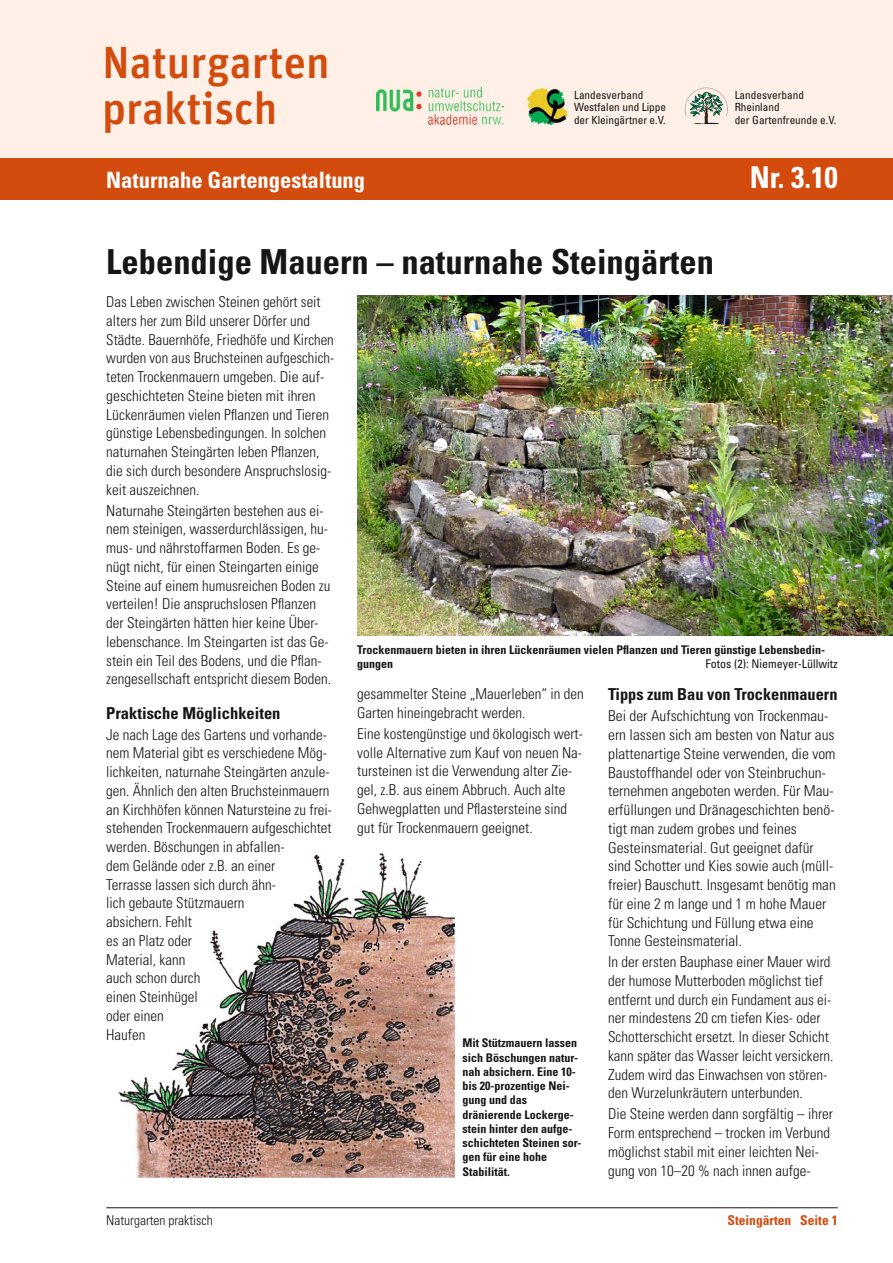
<style>
.page{position:relative;width:893px;height:1263px;background:#fff}
.page>*{position:absolute;margin:0;border:0;box-sizing:border-box;transform-origin:0 0}
.t1{font:500 45px/46.5px "Unit Pro";color:#d34c0d}
.t2{font:700 condensed 34.5px "Univers";color:#151616}
.t3{font:700 condensed 30px "Univers";color:#fff}
.t4{font:700 condensed 22.5px "Univers";color:#fff}
.t5{font:700 condensed 16.5px "Univers";color:#151616}
.t6{font:300 condensed 15px/18.8px "Univers";color:#151616}
.t7{font:300 condensed 13.5px "Univers";color:#151616}
.t8{font:700 condensed 13.5px "Univers";color:#d34c0d}
.t9{font:700 condensed 12px/14.2px "Univers";color:#151616}
.t10{font:condensed 12px "Univers";color:#151616}
.t11{font:condensed 11.25px/12.8px "Univers";color:#151616}
</style>
<div class="page">
<hr style="left:106px;top:1208px;width:732px;height:1px;background:#151616">
<div style="left:0;top:157px;width:893px;height:43px;background:#d34c0d"></div>
<div style="left:0;top:0;width:893px;height:157px;background:#fef0e7"></div>
<img style="left:525px;top:87px;width:43px;height:38px">
<img style="left:376px;top:88px;width:128px;height:36px">
<svg style="left:685px;top:87px;width:43px;height:37px"></svg>
<img style="left:118px;top:853px;width:336px;height:325px">
<img style="left:357px;top:296px;width:536px;height:340px">
<h1 class="t1" style="left:102px;top:39px;width:229px">Naturgarten praktisch</h1>
<p class="t11" style="left:574px;top:89px;width:94px">Landesverband<br>Westfalen und Lippe der Kleingärtner e.V.</p>
<p class="t11" style="left:735px;top:89px;width:103px">Landesverband<br>Rheinland<br>der Gartenfreunde e.V.</p>
<h3 class="t4" style="left:106px;top:171px;width:260px">Naturnahe Gartengestaltung</h3>
<h3 class="t3" style="left:750px;top:166px;width:89px">Nr. 3.10</h3>
<h2 class="t2" style="left:106px;top:249px;width:609px">Lebendige Mauern – naturnahe Steingärten</h2>
<p class="t6" style="left:106px;top:294px;width:229px">Das Leben zwischen Steinen gehört seit alters her zum Bild unserer Dörfer und Städte. Bauernhöfe, Friedhöfe und Kirchen wurden von aus Bruchsteinen aufgeschich&shy;teten Trockenmauern umgeben. Die auf&shy;geschichteten Steine bieten mit ihren Lückenräumen vielen Pflanzen und Tieren günstige Lebensbedingungen. In solchen naturnahen Steingärten leben Pflanzen, die sich durch besondere Anspruchslosig&shy;keit auszeichnen.</p>
<p class="t6" style="left:106px;top:502px;width:226px">Naturnahe Steingärten bestehen aus ei&shy;nem steinigen, wasserdurchlässigen, hu&shy;mus- und nährstoffarmen Boden. Es ge&shy;nügt nicht, für einen Steingarten einige Steine auf einem humusreichen Boden zu verteilen! Die anspruchslosen Pflanzen der Steingärten hätten hier keine Über&shy;lebens chance. Im Steingarten ist das Ge&shy;stein ein Teil des Bodens, und die Pflan&shy;zengesellschaft entspricht diesem Boden.</p>
<p class="t5" style="left:106px;top:707px;width:176px">Praktische Möglichkeiten</p>
<p class="t6" style="left:106px;top:726px;width:227px">Je nach Lage des Gartens und vorhande&shy;nem Material gibt es verschiedene Mög&shy;lichkeiten, naturnahe Steingärten anzule&shy;gen. Ähnlich den alten Bruchsteinmauern an Kirchhöfen können Natursteine zu frei&shy;stehenden Trockenmauern aufgeschichtet werden. Böschungen in abfallen-<br>dem Gelände oder z.B. an einer<br>Terrasse lassen sich durch ähn-<br>lich gebaute Stützmauern<br>absichern. Fehlt<br>es an Platz oder<br>Material, kann<br>auch schon durch<br>einen Steinhügel<br>oder einen<br>Haufen</p>
<p class="t9" style="left:357px;top:644px;width:469px">Trockenmauern bieten in ihren Lückenräumen vielen Pflanzen und Tieren günstige Lebensbedin&shy;gungen</p>
<p class="t10" style="left:705px;top:659px;width:134px">Fotos (2): Niemeyer-Lüllwitz</p>
<p class="t6" style="left:357px;top:686px;width:228px">gesammelter Steine „Mauerleben“ in den<br>Garten hineingebracht werden.</p>
<p class="t6" style="left:357px;top:726px;width:227px">Eine kostengünstige und ökologisch wert&shy;volle Alternative zum Kauf von neuen Na&shy;tursteinen ist die Verwendung alter Zie&shy;gel, z.B. aus einem Abbruch. Auch alte Gehwegplatten und Pflastersteine sind gut für Trockenmauern geeignet.</p>
<p class="t9" style="left:462px;top:1037px;width:120px">Mit Stützmauern lassen sich Böschungen natur&shy;nah absichern. Eine 10- bis 20-prozentige Nei&shy;gung und das dränierende Lockerge&shy;stein hinter den aufge&shy;schichteten Steinen sor&shy;gen für eine hohe<br>Stabilität.</p>
<p class="t5" style="left:608px;top:689px;width:231px">Tipps zum Bau von Trockenmauern</p>
<p class="t6" style="left:608px;top:708px;width:229px">Bei der Aufschichtung von Trockenmau&shy;ern lassen sich am besten von Natur aus plattenartige Steine verwenden, die vom Baustoffhandel oder von Steinbruchun&shy;ternehmen angeboten werden. Für Mau&shy;erfüllungen und Dränageschichten benö&shy;tigt man zudem grobes und feines Gesteinsmaterial. Gut geeignet dafür sind Schotter und Kies sowie auch (müll&shy;freier) Bauschutt. Insgesamt benötig man für eine 2 m lange und 1 m hohe Mauer für Schichtung und Füllung etwa eine Tonne Gesteinsmaterial.</p>
<p class="t6" style="left:608px;top:954px;width:227px">In der ersten Bauphase einer Mauer wird der humose Mutterboden möglichst tief entfernt und durch ein Fundament aus ei&shy;ner mindestens 20 cm tiefen Kies- oder Schotterschicht ersetzt. In dieser Schicht kann später das Wasser leicht versickern.<br>Zudem wird das Einwachsen von stören&shy;den Wurzelunkräutern unterbunden.</p>
<p class="t6" style="left:608px;top:1106px;width:226px">Die Steine werden dann sorgfältig – ihrer Form entsprechend – trocken im Verbund möglichst stabil mit einer leichten Nei&shy;gung von 10–20 % nach innen aufge-</p>
<p class="t7" style="left:106px;top:1215px;width:108px">Naturgarten praktisch</p>
<p class="t8" style="left:727px;top:1215px;width:112px">Steingärten Seite 1</p>
</div>
